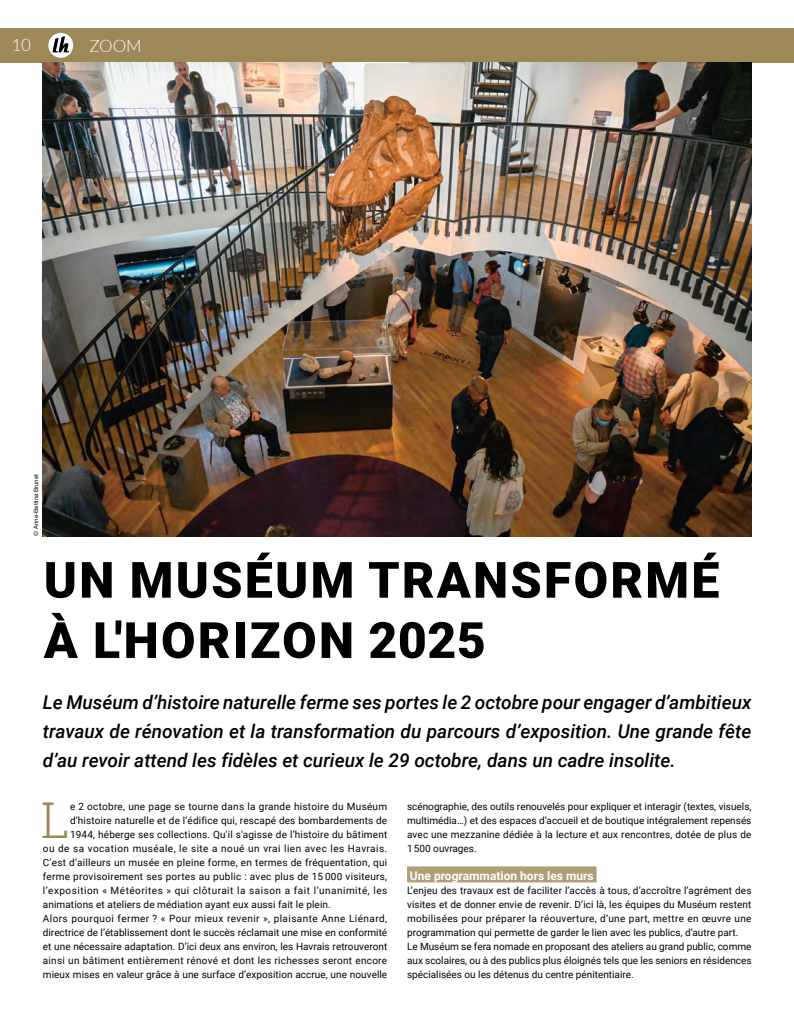
<style>
.page{position:relative;width:794px;height:1021px;background:#fff}
.page>*{position:absolute;margin:0;border:0;box-sizing:border-box;transform-origin:0 0}
.t1{font:900 50px/60.2px "Roboto";letter-spacing:.045em;color:#000}
.t2{font:300 49.4px "Roboto Slab";color:#9d8858}
.t3{font:italic 500 19px/29px "Roboto";color:#000;text-align:justify}
.t4{font:300 17px "Lato";color:#fff}
.t5{font:700 12px "Roboto";color:#fff}
.t6{font:10px/14px "Roboto";letter-spacing:.01em;color:#000;text-align:justify}
.t7{font:10px "Roboto";letter-spacing:.045em;color:#000}
.t8{font:10px "Roboto";letter-spacing:.05em;color:#000}
.t9{font:6px "Helvetica Neue LT Std";color:#000}
.s1{font-weight:300}
</style>
<div class="page">
<div style="left:0;top:28px;width:794px;height:34px;background:#9d8858"></div>
<svg style="left:48px;top:33px;width:25px;height:25px"></svg>
<img style="left:43px;top:62px;width:708px;height:474px">
<div style="left:407px;top:866px;width:189px;height:16px;background:#af9e76"></div>
<h3 class="t4" style="left:11px;top:36px;width:21px">10</h3>
<h3 class="t4" style="left:89px;top:37px;width:54px">ZOOM</h3>
<p class="t9" style="left:33px;top:536px;width:63px;rotate:-90deg"><span class="s1">©</span> Anne-Bettina Brunet</p>
<h1 class="t1" style="left:44px;top:548px;width:677px">UN MUSÉUM TRANSFORMÉ<br>À L'HORIZON 2025</h1>
<p class="t3" style="left:43px;top:687px;width:710px">Le Muséum d’histoire naturelle ferme ses portes le 2 octobre pour engager d’ambitieux travaux de rénovation et la transformation du parcours d’exposition. Une grande fête d’au revoir attend les fidèles et curieux le 29 octobre, dans un cadre insolite.</p>
<h2 class="t2" style="left:41px;top:785px;width:30px">L</h2>
<p class="t6" style="left:70px;top:798px;width:318px">e 2 octobre, une page se tourne dans la grande histoire du Muséum</p>
<p class="t6" style="left:70px;top:812px;width:319px">d’histoire naturelle et de l’édifice qui, rescapé des bombardements de</p>
<p class="t6" style="left:70px;top:826px;width:319px">1944, héberge ses collections. Qu'il s'agisse de l’histoire du bâtiment</p>
<p class="t7" style="left:43px;top:841px;width:346px">ou de sa vocation muséale, le site a noué un vrai lien avec les Havrais.</p>
<p class="t6" style="left:43px;top:854px;width:346px">C’est d’ailleurs un musée en pleine forme, en termes de fréquentation, qui</p>
<p class="t6" style="left:43px;top:868px;width:346px">ferme provisoirement ses portes au public : avec plus de 15 000 visiteurs,</p>
<p class="t8" style="left:43px;top:883px;width:346px">l’exposition « Météorites » qui clôturait la saison a fait l’unanimité, les</p>
<p class="t6" style="left:43px;top:896px;width:289px">animations et ateliers de médiation ayant eux aussi fait le plein.</p>
<p class="t7" style="left:43px;top:911px;width:346px">Alors pourquoi fermer ? « Pour mieux revenir », plaisante Anne Liénard,</p>
<p class="t6" style="left:43px;top:924px;width:346px">directrice de l’établissement dont le succès réclamait une mise en conformité</p>
<p class="t6" style="left:43px;top:938px;width:346px">et une nécessaire adaptation. D’ici deux ans environ, les Havrais retrouveront</p>
<p class="t6" style="left:43px;top:952px;width:346px">ainsi un bâtiment entièrement rénové et dont les richesses seront encore</p>
<p class="t6" style="left:43px;top:966px;width:346px">mieux mises en valeur grâce à une surface d’exposition accrue, une nouvelle</p>
<p class="t6" style="left:407px;top:798px;width:346px">scénographie, des outils renouvelés pour expliquer et interagir (textes, visuels, multimédia…) et des espaces d’accueil et de boutique intégralement repensés avec une mezzanine dédiée à la lecture et aux rencontres, dotée de plus de 1 500 ouvrages.</p>
<p class="t5" style="left:410px;top:866px;width:185px">Une programmation hors les murs</p>
<p class="t6" style="left:407px;top:882px;width:346px;text-align:left">L’enjeu des travaux est de faciliter l’accès à tous, d’accroître l’agrément des visites et de donner envie de revenir. D’ici là, les équipes du Muséum restent mobilisées pour préparer la réouverture, d’une part, mettre en œuvre une programmation qui permette de garder le lien avec les publics, d’autre part.<br>Le Muséum se fera nomade en proposant des ateliers au grand public, comme aux scolaires, ou à des publics plus éloignés tels que les seniors en résidences spécialisées ou les détenus du centre pénitentiaire.</p>
</div>
